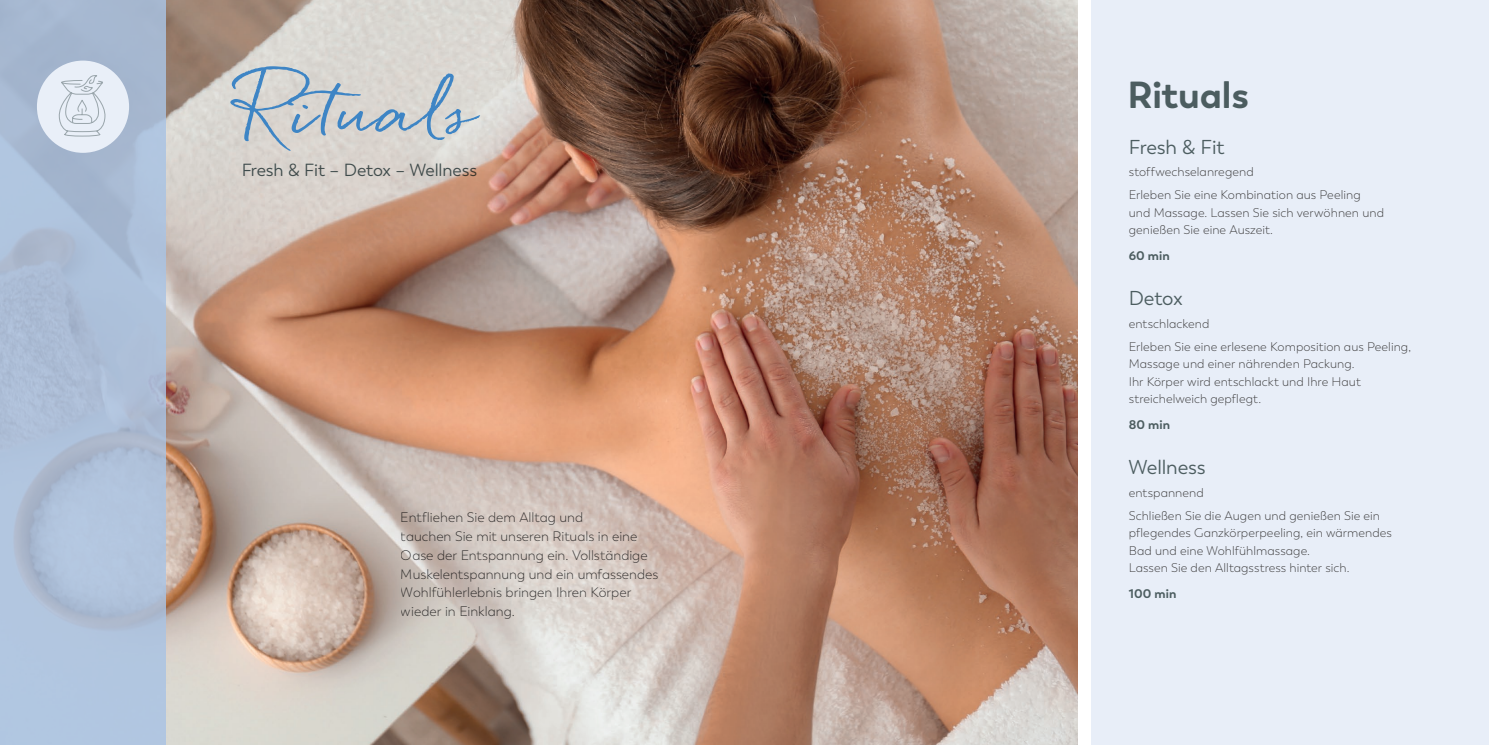
<style>
.page{position:relative;width:1489px;height:745px;background:#fff}
.page>*{position:absolute;margin:0;border:0;box-sizing:border-box;transform-origin:0 0}
.t1{font:700 65px "Quickpen";color:#3e85c5}
.t2{font:700 37.5px "Boston";letter-spacing:-.005em;color:#4c5d60}
.t3{font:20px "Boston";letter-spacing:-.01em;color:#4c5d60}
.t4{font:17.5px "Boston";letter-spacing:-.01em;color:#4c5d60}
.t5{font:300 13.75px/18.8px "Boston";color:#3e3e3f}
.t6{font:300 12.5px/17.5px "Boston";letter-spacing:.005em;color:#3e3e3f}
.t7{font:700 12.5px "Boston";letter-spacing:.01em;color:#4c5d60}
</style>
<div class="page">
<img style="left:166px;top:0;width:911px;height:744px">
<div style="left:0;top:0;width:166px;height:744px;background:linear-gradient(to right,#acbed7,#adbfd9)"></div>
<div style="left:1091px;top:0;width:397px;height:744px;background:#e8eef8"></div>
<div style="left:37px;top:61px;width:92px;height:92px;background:#e9eff8;border-radius:50%"></div>
<svg style="left:58px;top:75px;width:48px;height:62px"></svg>
<h1 class="t1" style="left:242px;top:73px;width:238px">Rituals</h1>
<h3 class="t4" style="left:241px;top:160px;width:237px">Fresh &amp; Fit – Detox – Wellness</h3>
<p class="t5" style="left:401px;top:508px;width:259px">Entfliehen Sie dem Alltag und<br>tauchen Sie mit unseren Rituals in eine Oase der Entspannung ein. Vollständige Muskelentspannung und ein umfassendes Wohlfühlerlebnis bringen Ihren Körper wieder in Einklang.</p>
<h2 class="t2" style="left:1127px;top:72px;width:123px">Rituals</h2>
<h3 class="t3" style="left:1128px;top:135px;width:97px">Fresh &amp; Fit</h3>
<p class="t6" style="left:1128px;top:161px;width:233px;line-height:22.8px">stoffwechselanregend<br>Erleben Sie eine Kombination aus Peeling</p>
<p class="t6" style="left:1128px;top:204px;width:257px">und Massage. Lassen Sie sich verwöhnen und genießen Sie eine Auszeit.</p>
<p class="t7" style="left:1128px;top:248px;width:42px">60 min</p>
<h3 class="t3" style="left:1128px;top:286px;width:56px">Detox</h3>
<p class="t6" style="left:1128px;top:312px;width:284px;line-height:22.8px">entschlackend<br>Erleben Sie eine erlesene Komposition aus Peeling,</p>
<p class="t6" style="left:1128px;top:355px;width:234px">Massage und einer nährenden Packung.<br>Ihr Körper wird entschlackt und Ihre Haut streichelweich gepflegt.</p>
<p class="t7" style="left:1128px;top:416px;width:43px">80 min</p>
<h3 class="t3" style="left:1128px;top:455px;width:78px">Wellness</h3>
<p class="t6" style="left:1128px;top:481px;width:253px;line-height:22.8px">entspannend<br>Schließen Sie die Augen und genießen Sie ein</p>
<p class="t6" style="left:1128px;top:524px;width:265px">pflegendes Ganzkörperpeeling, ein wärmendes<br>Bad und eine Wohlfühlmassage.<br>Lassen Sie den Alltagsstress hinter sich.</p>
<p class="t7" style="left:1128px;top:585px;width:49px">100 min</p>
</div>
